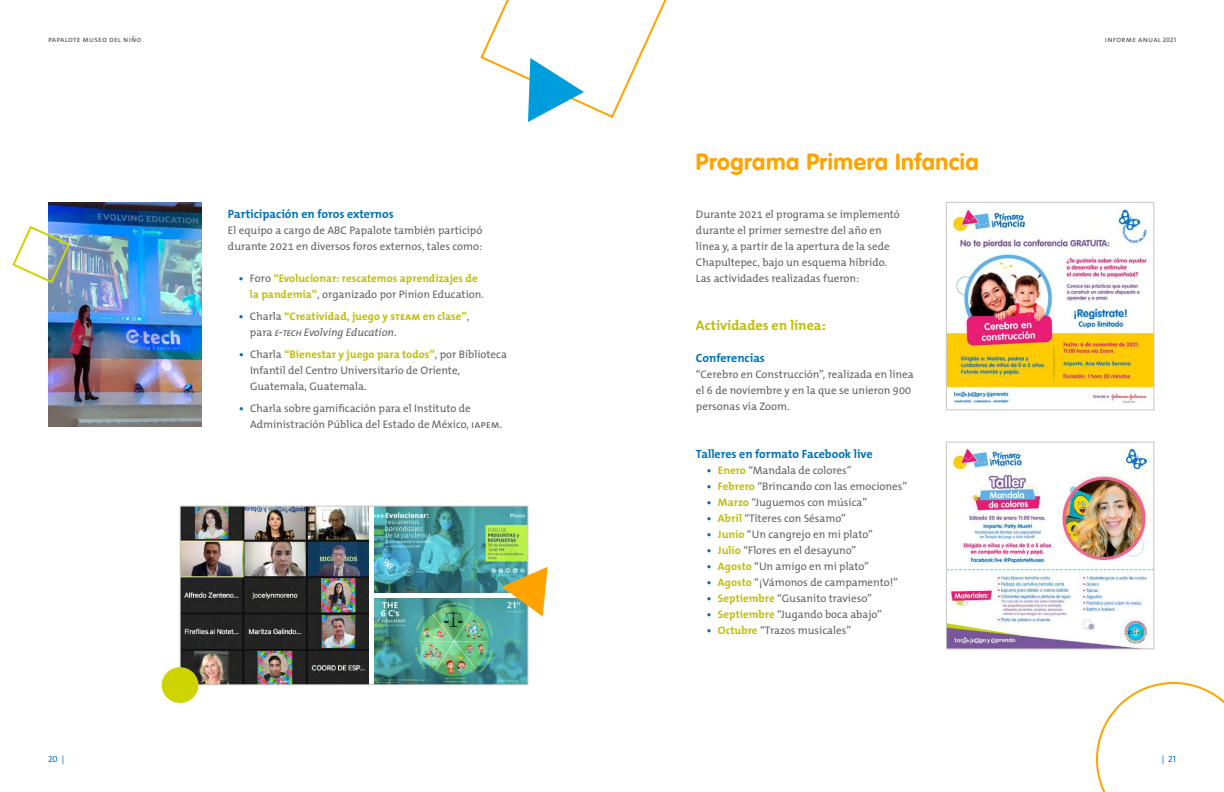
<style>
.page{position:relative;width:1224px;height:792px;background:#fff}
.page>*{position:absolute;margin:0;border:0;box-sizing:border-box;transform-origin:0 0}
.t1{font:700 23px "VAG Rounded LT Pro";letter-spacing:.02em;color:#ffa300}
.t2{font:700 14px "The Mix B W7";color:#bebe06}
.t3{font:700 12px "The Mix B W7";color:#0071b4}
.t4{font:11px/16px "The Mix B W5 Plain";color:#646363}
.t5{font:700 11px "The Mix B W7";color:#bebe06}
.t6{font:italic 11px "The Mix B W5 Plain";color:#646363}
.t7{font:9px "The Mix Regular Caps";color:#0071b4}
.t8{font:8px "The Mix Regular Caps";letter-spacing:.025em;color:#575756}
.s1{font-family:"The Mix Semi Bold Caps";font-size:6.5px}
.s2{color:#0071b4}
.s3{font-family:"The Mix B W5 Plain";font-weight:400;color:#646363}
.s4{font-family:"The Mix B W7";font-weight:700;color:#bebe06}
.s5{font-family:"The Mix Bold Caps";font-weight:400}
.s6{font-style:normal}
.s7{font-family:"The Mix B W6";font-weight:600;font-size:8.4px}
.s8{font-family:"The Mix B W6";font-weight:600;font-size:12px}
.s9{font-family:"The Mix B W7";font-weight:700;color:#0071b4}
.s10{font-family:"The Mix Regular Caps"}
</style>
<div class="page">
<img style="left:948px;top:209px;width:204px;height:194px">
<div style="left:946px;top:202px;width:208px;height:208px;border:1px solid #c6c6c6"></div>
<img style="left:948px;top:448px;width:204px;height:199px">
<div style="left:946px;top:442px;width:208px;height:207px;border:1px solid #c6c6c6"></div>
<img style="left:48px;top:202px;width:153px;height:224px">
<img style="left:375px;top:508px;width:151px;height:84px">
<img style="left:182px;top:508px;width:186px;height:175px">
<img style="left:375px;top:599px;width:151px;height:84px">
<div style="left:180px;top:506px;width:348px;height:179px;border:1px solid #c6c6c6"></div>
<svg style="left:12px;top:224px;width:59px;height:61px"></svg>
<svg style="left:502px;top:567px;width:46px;height:50px;background:#c1b469"></svg>
<div style="left:162px;top:667px;width:36px;height:36px;background:#ced400;border-radius:50%"></div>
<svg style="left:1096px;top:682px;width:128px;height:110px"></svg>
<svg style="left:480px;top:0;width:187px;height:122px"></svg>
<p class="t8" style="left:48px;top:33px;width:95px">papalote museo del niño</p>
<p class="t8" style="left:1105px;top:33px;width:73px">informe anual <span class="s1">2021</span></p>
<p class="t3" style="left:228px;top:206px;width:167px">Participación en foros externos</p>
<p class="t4" style="left:228px;top:222px;width:256px">El equipo a cargo de ABC Papalote también participó durante 2021 en diversos foros externos, tales como:</p>
<p class="t5" style="left:239px;top:271px;width:240px"><span class="s2">•</span> <span class="s3">Foro</span> “Evolucionar: rescatemos aprendizajes de</p>
<p class="t4" style="left:250px;top:286px;width:236px"><span class="s4">la pandemia”</span>, organizado por Pinion Education.</p>
<p class="t5" style="left:239px;top:309px;width:232px"><span class="s2">•</span> <span class="s3">Charla</span> “Creatividad, juego y <span class="s5">steam</span> en clase”<span class="s3">,</span></p>
<p class="t6" style="left:250px;top:326px;width:148px"><span class="s6">para</span> <span class="s7">E</span><span class="s8">-</span><span class="s7">TECH</span> Evolving Education<span class="s6">.</span></p>
<p class="t5" style="left:239px;top:347px;width:269px"><span class="s2">•</span> <span class="s3">Charla</span> “Bienestar y juego para todos”<span class="s3">, por Biblioteca</span></p>
<p class="t4" style="left:250px;top:362px;width:212px">Infantil del Centro Universitario de Oriente,<br>Guatemala, Guatemala.</p>
<p class="t4" style="left:250px;top:400px;width:254px;text-indent:-11px"><span class="s9">•</span> Charla sobre gamificación para el Instituto de<br>Administración Pública del Estado de México, <span class="s10">iapem</span>.</p>
<h1 class="t1" style="left:696px;top:147px;width:284px">Programa Primera Infancia</h1>
<p class="t4" style="left:696px;top:206px;width:205px">Durante 2021 el programa se implementó durante el primer semestre del año en línea y, a partir de la apertura de la sede Chapultepec, bajo un esquema híbrido.<br>Las actividades realizadas fueron:</p>
<p class="t2" style="left:696px;top:316px;width:131px">Actividades en línea:</p>
<p class="t3" style="left:696px;top:350px;width:70px">Conferencias</p>
<p class="t4" style="left:696px;top:366px;width:219px">“Cerebro en Construcción”, realizada en línea el 6 de noviembre y en la que se unieron 900 personas vía Zoom.</p>
<p class="t3" style="left:696px;top:446px;width:178px">Talleres en formato Facebook live</p>
<p class="t4" style="left:707px;top:462px;width:146px"><span class="s9">•</span> <span class="s4">Enero</span> “Mandala de colores”</p>
<p class="t4" style="left:707px;top:478px;width:202px"><span class="s9">•</span> <span class="s4">Febrero</span> “Brincando con las emociones”</p>
<p class="t4" style="left:707px;top:494px;width:162px"><span class="s9">•</span> <span class="s4">Marzo</span> “Juguemos con música”</p>
<p class="t4" style="left:707px;top:510px;width:140px"><span class="s9">•</span> <span class="s4">Abril</span> “Títeres con Sésamo”</p>
<p class="t4" style="left:707px;top:526px;width:167px"><span class="s9">•</span> <span class="s4">Junio</span> “Un cangrejo en mi plato”</p>
<p class="t4" style="left:707px;top:542px;width:151px"><span class="s9">•</span> <span class="s4">Julio</span> “Flores en el desayuno”</p>
<p class="t4" style="left:707px;top:558px;width:164px"><span class="s9">•</span> <span class="s4">Agosto</span> “Un amigo en mi plato”</p>
<p class="t4" style="left:707px;top:574px;width:193px"><span class="s9">•</span> <span class="s4">Agosto</span> “¡Vámonos de campamento!”</p>
<p class="t4" style="left:707px;top:590px;width:166px"><span class="s9">•</span> <span class="s4">Septiembre</span> “Gusanito travieso”</p>
<p class="t4" style="left:707px;top:606px;width:177px"><span class="s9">•</span> <span class="s4">Septiembre</span> “Jugando boca abajo”</p>
<p class="t4" style="left:707px;top:622px;width:146px"><span class="s9">•</span> <span class="s4">Octubre</span> “Trazos musicales”</p>
<p class="t7" style="left:48px;top:751px;width:18px">20 |</p>
<p class="t7" style="left:1162px;top:751px;width:16px">| 21</p>
</div>
